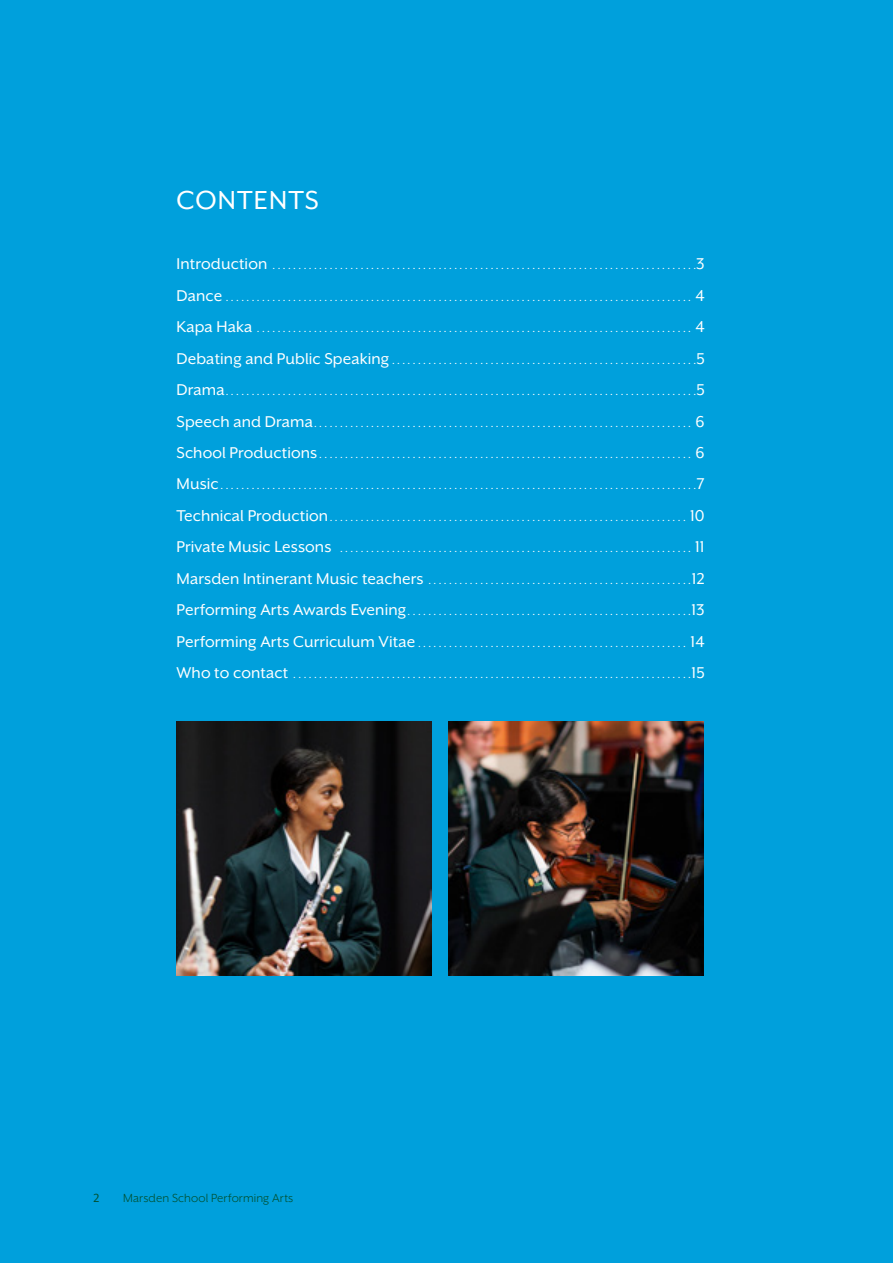
<style>
.page{position:relative;width:893px;height:1263px;background:#00a0dc}
.page>*{position:absolute;margin:0;border:0;box-sizing:border-box;transform-origin:0 0}
.t1{font:30px "Mr Eaves XL San OT";letter-spacing:.04em;color:#fff}
.t2{font:13.5px "Mr Eaves XL San OT";letter-spacing:.01em;color:#00502f}
.t3{font:13.5px "Mr Eaves XL San OT";color:#00502f}
.t4{font:12px "Mr Eaves XL San OT";color:#fff}
.s1{font-size:18px}
</style>
<div class="page">
<img style="left:449px;top:721px;width:254px;height:255px">
<img style="left:177px;top:721px;width:254px;height:255px">
<h1 class="t1" style="left:177px;top:183px;width:144px">CONTENTS</h1>
<p class="t4" style="left:177px;top:259px;width:530px"><span class="s1">Introduction</span> . . . . . . . . . . . . . . . . . . . . . . . . . . . . . . . . . . . . . . . . . . . . . . . . . . . . . . . . . . . . . . . . . . . . . . . . . . . . . . . . . <span class="s1">3</span></p>
<p class="t4" style="left:177px;top:291px;width:529px"><span class="s1">Dance</span> . . . . . . . . . . . . . . . . . . . . . . . . . . . . . . . . . . . . . . . . . . . . . . . . . . . . . . . . . . . . . . . . . . . . . . . . . . . . . . . . . . . . . . . . . . <span class="s1">4</span></p>
<p class="t4" style="left:177px;top:322px;width:529px"><span class="s1">Kapa Haka</span> . . . . . . . . . . . . . . . . . . . . . . . . . . . . . . . . . . . . . . . . . . . . . . . . . . . . . . . . . . . . . . . . . . . . . . . . . . . . . . . . . . . . <span class="s1">4</span></p>
<p class="t4" style="left:177px;top:354px;width:529px"><span class="s1">Debating and Public Speaking</span> . . . . . . . . . . . . . . . . . . . . . . . . . . . . . . . . . . . . . . . . . . . . . . . . . . . . . . . . . . <span class="s1">5</span></p>
<p class="t4" style="left:177px;top:385px;width:529px"><span class="s1">Drama</span> . . . . . . . . . . . . . . . . . . . . . . . . . . . . . . . . . . . . . . . . . . . . . . . . . . . . . . . . . . . . . . . . . . . . . . . . . . . . . . . . . . . . . . . . . . <span class="s1">5</span></p>
<p class="t4" style="left:177px;top:416px;width:529px"><span class="s1">Speech and Drama</span> . . . . . . . . . . . . . . . . . . . . . . . . . . . . . . . . . . . . . . . . . . . . . . . . . . . . . . . . . . . . . . . . . . . . . . . . . <span class="s1">6</span></p>
<p class="t4" style="left:177px;top:448px;width:529px"><span class="s1">School Productions</span> . . . . . . . . . . . . . . . . . . . . . . . . . . . . . . . . . . . . . . . . . . . . . . . . . . . . . . . . . . . . . . . . . . . . . . . . <span class="s1">6</span></p>
<p class="t4" style="left:177px;top:479px;width:529px"><span class="s1">Music</span> . . . . . . . . . . . . . . . . . . . . . . . . . . . . . . . . . . . . . . . . . . . . . . . . . . . . . . . . . . . . . . . . . . . . . . . . . . . . . . . . . . . . . . . . . . . <span class="s1">7</span></p>
<p class="t4" style="left:177px;top:511px;width:529px"><span class="s1">Technical Production</span> . . . . . . . . . . . . . . . . . . . . . . . . . . . . . . . . . . . . . . . . . . . . . . . . . . . . . . . . . . . . . . . . . . . . . <span class="s1">10</span></p>
<p class="t4" style="left:177px;top:542px;width:529px"><span class="s1">Private Music Lessons</span> . . . . . . . . . . . . . . . . . . . . . . . . . . . . . . . . . . . . . . . . . . . . . . . . . . . . . . . . . . . . . . . . . . . . <span class="s1">11</span></p>
<p class="t4" style="left:177px;top:574px;width:529px"><span class="s1">Marsden Intinerant Music teachers</span> . . . . . . . . . . . . . . . . . . . . . . . . . . . . . . . . . . . . . . . . . . . . . . . . . . <span class="s1">12</span></p>
<p class="t4" style="left:177px;top:605px;width:529px"><span class="s1">Performing Arts Awards Evening</span> . . . . . . . . . . . . . . . . . . . . . . . . . . . . . . . . . . . . . . . . . . . . . . . . . . . . . . <span class="s1">13</span></p>
<p class="t4" style="left:177px;top:636px;width:529px"><span class="s1">Performing Arts Curriculum Vitae</span> . . . . . . . . . . . . . . . . . . . . . . . . . . . . . . . . . . . . . . . . . . . . . . . . . . . . <span class="s1">14</span></p>
<p class="t4" style="left:177px;top:668px;width:529px"><span class="s1">Who to contact</span> . . . . . . . . . . . . . . . . . . . . . . . . . . . . . . . . . . . . . . . . . . . . . . . . . . . . . . . . . . . . . . . . . . . . . . . . . . . . <span class="s1">15</span></p>
<p class="t3" style="left:94px;top:1190px;width:7px">2</p>
<p class="t2" style="left:123px;top:1190px;width:172px">Marsden School Performing Arts</p>
</div>
